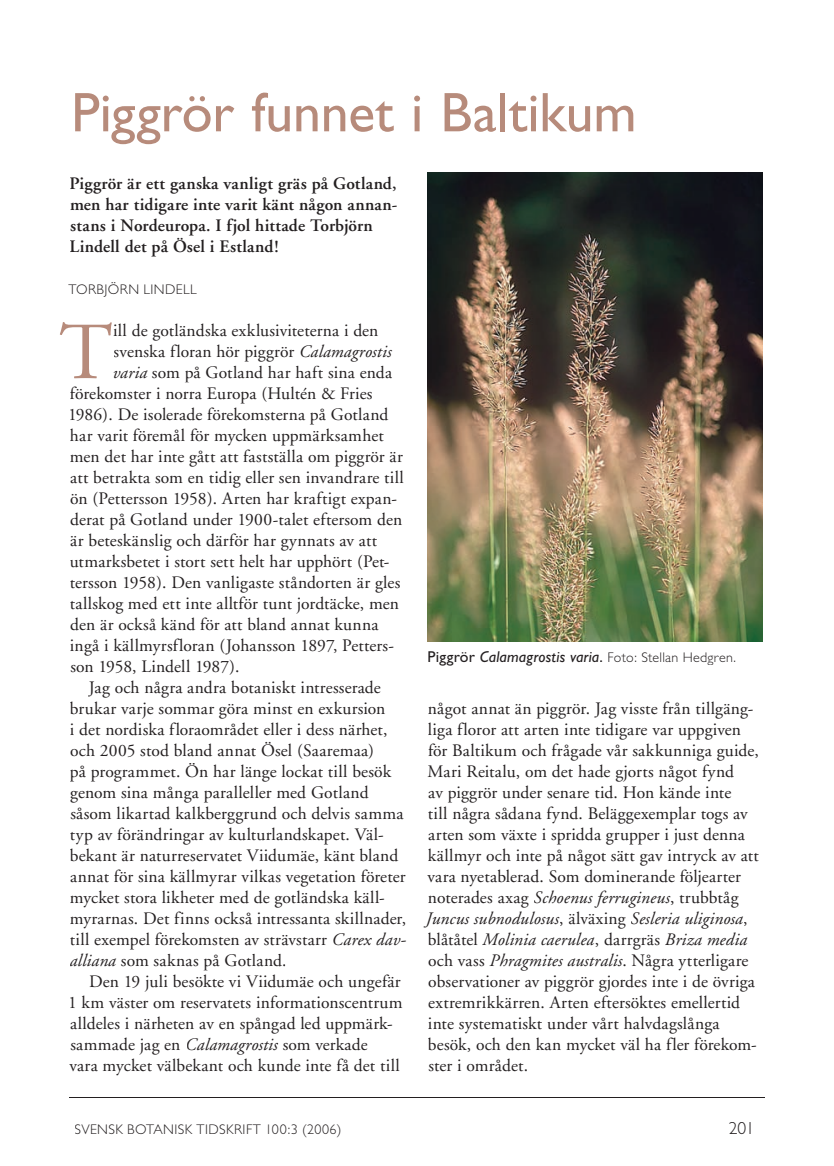
<style>
.page{position:relative;width:834px;height:1166px;background:#fff}
.page>*{position:absolute;margin:0;border:0;box-sizing:border-box;transform-origin:0 0}
.t1{font:80.85px "Adobe Garamond";color:#b78b7b}
.t2{font:56px "Gill Sans";letter-spacing:-.005em;color:#b78b7b}
.t3{font:17.5px/21px "Adobe Garamond";letter-spacing:.01em;color:#231f20}
.t4{font:600 17.5px/21px "Adobe Garamond";letter-spacing:.01em;color:#231f20}
.t5{font:300 17.5px "Gill Sans";color:#231f20}
.t6{font:300 14px "Gill Sans";letter-spacing:.03em;color:#231f20}
.s1{font-style:italic}
.s2{font-weight:400;font-size:15.75px}
.s3{font-weight:400;font-style:italic;font-size:15.75px}
</style>
<div class="page">
<hr style="left:69px;top:1097px;width:695px;height:1px;background:#231f20">
<img style="left:427px;top:173px;width:335px;height:469px">
<h2 class="t2" style="left:71px;top:80px;width:566px">Piggrör funnet i Baltikum</h2>
<p class="t4" style="left:69px;top:173px;width:329px">Piggrör är ett ganska vanligt gräs på Gotland, men har tidigare inte varit känt någon annan&shy;stans i Nordeuropa. I fjol hittade Torbjörn Lindell det på Ösel i Estland!</p>
<p class="t6" style="left:68px;top:281px;width:130px">TORBJÖRN LINDELL</p>
<h1 class="t1" style="left:59px;top:309px;width:55px">T</h1>
<p class="t3" style="left:113px;top:320px;width:267px">ill de gotländska exklusiviteterna i den</p>
<p class="t3" style="left:113px;top:341px;width:279px">svenska floran hör piggrör <span class="s1">Calamagrostis</span></p>
<p class="t3" style="left:113px;top:362px;width:281px"><span class="s1">varia</span> som på Gotland har haft sina enda</p>
<p class="t3" style="left:70px;top:383px;width:304px">förekomster i norra Europa (Hultén &amp; Fries</p>
<p class="t3" style="left:68px;top:404px;width:322px">1986). De isolerade förekomsterna på Gotland</p>
<p class="t3" style="left:70px;top:425px;width:315px">har varit föremål för mycken uppmärksamhet</p>
<p class="t3" style="left:70px;top:446px;width:334px">men det har inte gått att fastställa om piggrör är</p>
<p class="t3" style="left:70px;top:467px;width:335px">att betrakta som en tidig eller sen invandrare till</p>
<p class="t3" style="left:70px;top:488px;width:328px">ön (Pettersson 1958). Arten har kraftigt expan-</p>
<p class="t3" style="left:70px;top:509px;width:333px">derat på Gotland under 1900-talet eftersom den</p>
<p class="t3" style="left:70px;top:530px;width:308px">är beteskänslig och därför har gynnats av att</p>
<p class="t3" style="left:70px;top:551px;width:321px">utmarksbetet i stort sett helt har upphört (Pet-</p>
<p class="t3" style="left:70px;top:572px;width:332px">tersson 1958). Den vanligaste ståndorten är gles</p>
<p class="t3" style="left:70px;top:593px;width:330px">tallskog med ett inte alltför tunt jordtäcke, men</p>
<p class="t3" style="left:70px;top:614px;width:309px">den är också känd för att bland annat kunna</p>
<p class="t3" style="left:70px;top:635px;width:325px">ingå i källmyrsfloran (Johansson 1897, Petters-</p>
<p class="t3" style="left:70px;top:656px;width:171px">son 1958, Lindell 1987).</p>
<p class="t3" style="left:89px;top:677px;width:293px">Jag och några andra botaniskt intresserade</p>
<p class="t3" style="left:70px;top:698px;width:317px">brukar varje sommar göra minst en exkursion</p>
<p class="t3" style="left:70px;top:719px;width:319px">i det nordiska floraområdet eller i dess närhet,</p>
<p class="t3" style="left:70px;top:740px;width:305px">och 2005 stod bland annat Ösel (Saaremaa)</p>
<p class="t3" style="left:70px;top:761px;width:322px">på programmet. Ön har länge lockat till besök</p>
<p class="t3" style="left:70px;top:782px;width:300px">genom sina många paralleller med Gotland</p>
<p class="t3" style="left:70px;top:803px;width:334px">såsom likartad kalkberggrund och delvis samma</p>
<p class="t3" style="left:70px;top:824px;width:315px">typ av förändringar av kulturlandskapet. Väl-</p>
<p class="t3" style="left:70px;top:845px;width:330px">bekant är naturreservatet Viidumäe, känt bland</p>
<p class="t3" style="left:70px;top:866px;width:337px">annat för sina källmyrar vilkas vegetation företer</p>
<p class="t3" style="left:70px;top:887px;width:316px">mycket stora likheter med de gotländska käll-</p>
<p class="t3" style="left:70px;top:908px;width:337px">myrarnas. Det finns också intressanta skillnader,</p>
<p class="t3" style="left:70px;top:929px;width:336px">till exempel förekomsten av strävstarr <span class="s1">Carex dav-</span></p>
<p class="t3" style="left:70px;top:950px;width:218px"><span class="s1">alliana</span> som saknas på Gotland.</p>
<p class="t3" style="left:89px;top:971px;width:313px">Den 19 juli besökte vi Viidumäe och ungefär</p>
<p class="t3" style="left:68px;top:992px;width:336px">1 km väster om reservatets informationscentrum</p>
<p class="t3" style="left:70px;top:1013px;width:324px">alldeles i närheten av en spångad led uppmärk-</p>
<p class="t3" style="left:70px;top:1034px;width:299px">sammade jag en <span class="s1">Calamagrostis</span> som verkade</p>
<p class="t3" style="left:69px;top:1055px;width:332px">vara mycket välbekant och kunde inte få det till</p>
<p class="t6" style="left:427px;top:649px;width:310px"><span class="s2">Piggrör</span> <span class="s3">Calamagrostis varia</span><span class="s2">.</span> Foto: Stellan Hedgren.</p>
<p class="t3" style="left:426px;top:698px;width:334px">något annat än piggrör. Jag visste från tillgäng&shy;liga floror att arten inte tidigare var uppgiven för Baltikum och frågade vår sakkunniga guide, Mari Reitalu, om det hade gjorts något fynd<br>av piggrör under senare tid. Hon kände inte<br>till några sådana fynd. Beläggexemplar togs av arten som växte i spridda grupper i just denna källmyr och inte på något sätt gav intryck av att vara nyetablerad. Som dominerande följearter noterades axag <span class="s1">Schoenus ferrugineus</span>, trubbtåg <span class="s1">Juncus subnodulosus</span>, älväxing <span class="s1">Sesleria uliginosa</span>, blåtåtel <span class="s1">Molinia caerulea</span>, darrgräs <span class="s1">Briza media </span>och vass <span class="s1">Phragmites australis</span>. Några ytterligare observationer av piggrör gjordes inte i de övriga extremrikkärren. Arten eftersöktes emellertid inte systematiskt under vårt halvdagslånga besök, och den kan mycket väl ha fler förekom&shy;ster i området.</p>
<p class="t6" style="left:74px;top:1121px;width:268px">SVENSK BOTANISK TIDSKRIFT 100:3 (2006)</p>
<p class="t5" style="left:728px;top:1118px;width:27px">201</p>
</div>
